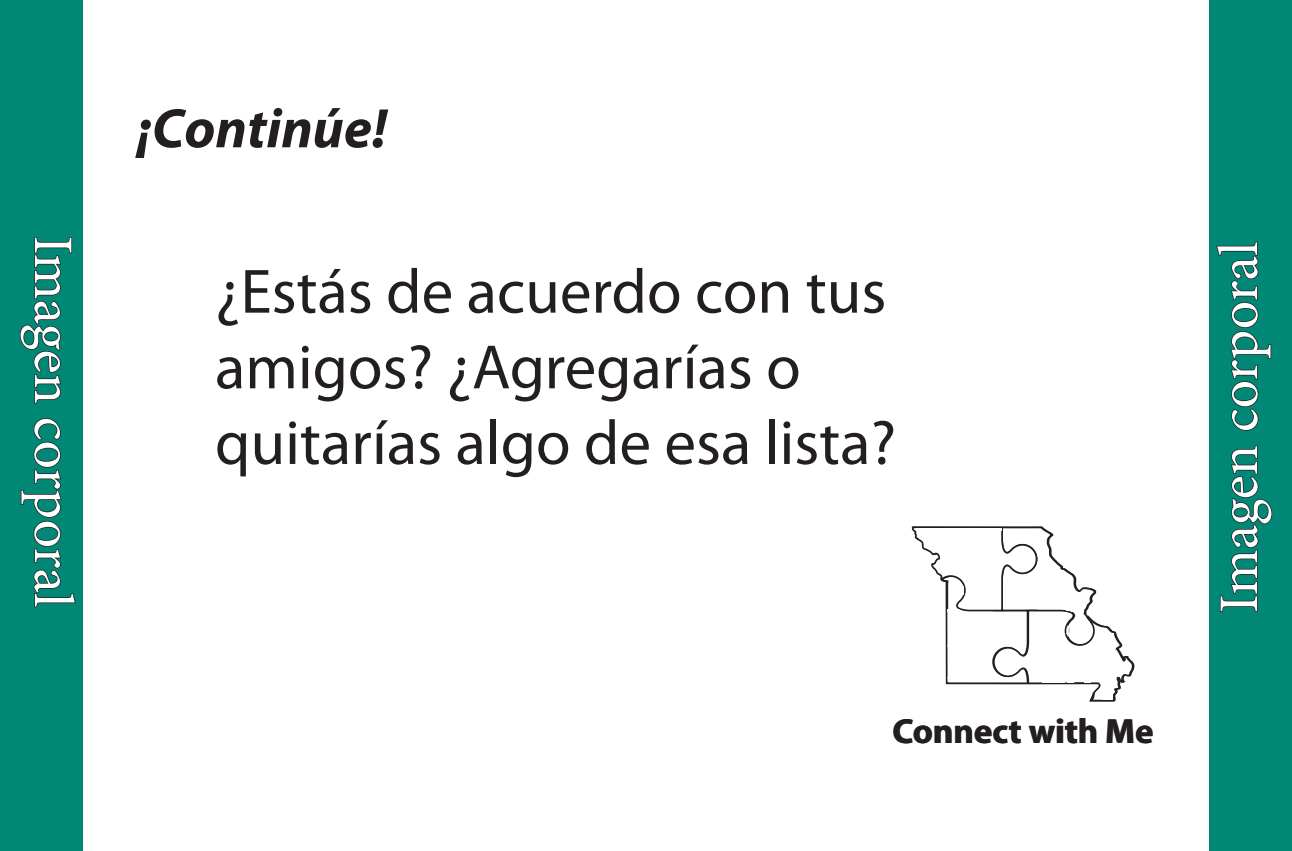
<style>
.page{position:relative;width:1292px;height:851px;background:#fff}
.page>*{position:absolute;margin:0;border:0;box-sizing:border-box;transform-origin:0 0}
.t1{font:63px/75.6px "Myriad Pro";color:#231f20}
.t2{font:56px "Minion Pro";color:#fff}
.t3{font:italic 700 56px "Myriad Pro";color:#231f20}
.t4{font:700 35px "Myriad Pro";color:#231f20}
</style>
<div class="page">
<svg style="left:911px;top:526px;width:224px;height:176px"></svg>
<div style="left:0;top:0;width:83px;height:850px;background:#008776"></div>
<svg style="left:19px;top:237px;width:53px;height:167px"></svg>
<svg style="left:20px;top:418px;width:56px;height:190px"></svg>
<div style="left:1209px;top:0;width:83px;height:850px;background:#008776"></div>
<svg style="left:1220px;top:445px;width:52px;height:167px"></svg>
<svg style="left:1216px;top:241px;width:55px;height:190px"></svg>
<p class="t3" style="left:137px;top:92px;width:252px">¡Continúe!</p>
<p class="t2" style="left:90px;top:235px;width:373px;rotate:90deg">Imagen corporal</p>
<p class="t2" style="left:1201px;top:613px;width:373px;rotate:-90deg">Imagen corporal</p>
<p class="t1" style="left:215px;top:253px;width:682px">¿Estás de acuerdo con tus amigos? ¿Agregarías o quitarías algo de esa lista?</p>
<p class="t4" style="left:893px;top:708px;width:262px">Connect with Me</p>
</div>
